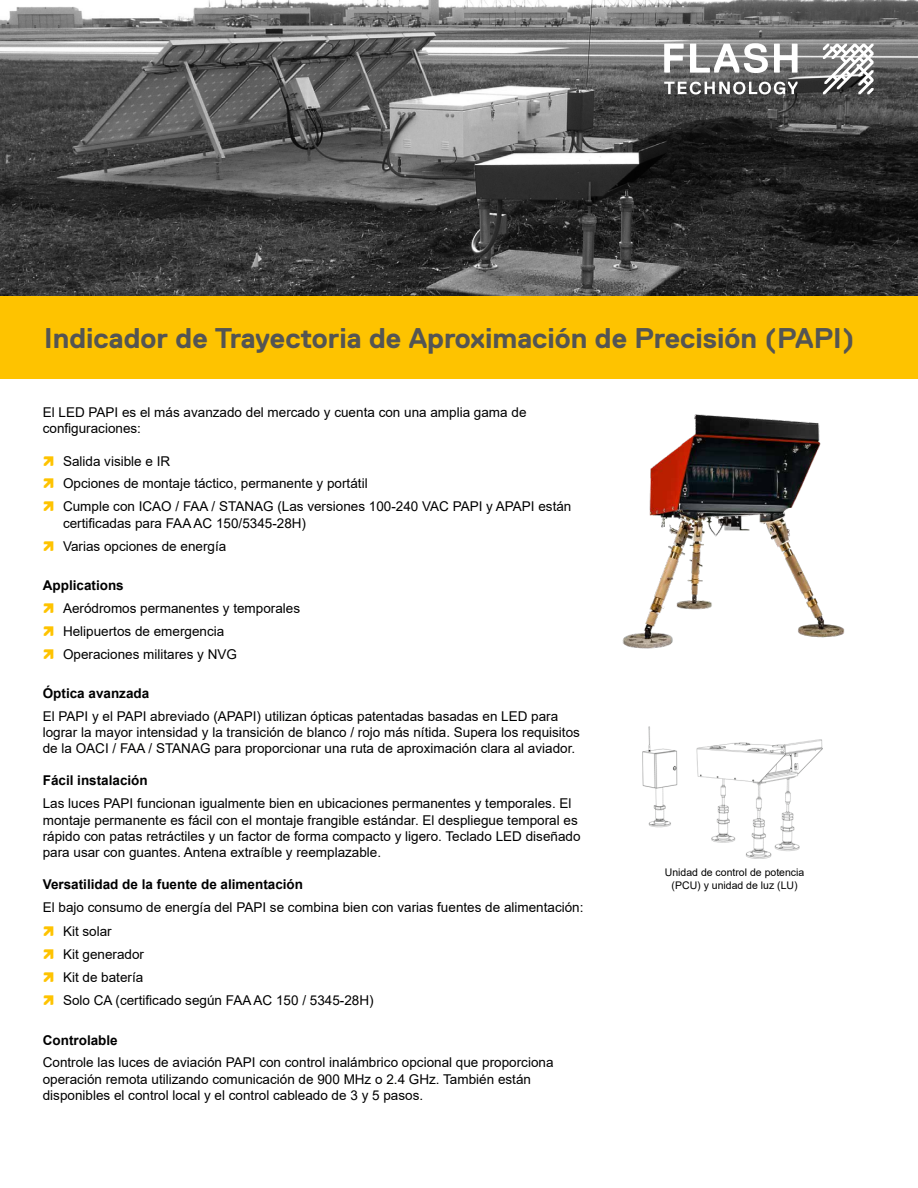
<style>
.page{position:relative;width:918px;height:1188px;background:#fff}
.page>*{position:absolute;margin:0;border:0;box-sizing:border-box;transform-origin:0 0}
.t1{font:700 28.5px "Replica Std";color:#545553}
.t2{font:13.5px/16.2px "Arial";color:#000001}
.t3{font:700 13.5px "Arial";color:#000001}
.t4{font:10.5px/12.6px "Arial";color:#000001;text-align:center}
.s1{font-family:"SPX";color:#fec300}
.s2{font-weight:700}
</style>
<div class="page">
<div style="left:0;top:0;width:918px;height:378px;background:#fec300"></div>
<img style="left:0;top:0;width:918px;height:296px">
<img style="left:642px;top:727px;width:180px;height:131px">
<img style="left:622px;top:414px;width:223px;height:235px">
<svg style="left:823px;top:44px;width:51px;height:50px;background:#a3a3a3"></svg>
<svg style="left:664px;top:44px;width:20px;height:29px"></svg>
<svg style="left:690px;top:43px;width:78px;height:30px;background:#b6b6b6"></svg>
<svg style="left:774px;top:44px;width:24px;height:29px"></svg>
<svg style="left:664px;top:82px;width:134px;height:12px;background:#8d8d8d"></svg>
<h1 class="t1" style="left:44px;top:322px;width:812px">Indicador de Trayectoria de Aproximación de Precisión (PAPI)</h1>
<p class="t2" style="left:43px;top:404px;width:485px">El LED PAPI es el más avanzado del mercado y cuenta con una amplia gama de configuraciones:</p>
<p class="t2" style="left:43px;top:449px;width:530px;line-height:23px"><span class="s1">ì</span> Salida visible e IR<br><span class="s1">ì</span> Opciones de montaje táctico, permanente y portátil<br><span class="s1">ì</span> Cumple con ICAO / FAA / STANAG (Las versiones 100-240 VAC PAPI y APAPI están</p>
<p class="t2" style="left:43px;top:511px;width:265px;line-height:23px;text-indent:20px">certificadas para FAA AC 150/5345-28H) <span class="s1">ì</span> Varias opciones de energía</p>
<p class="t2" style="left:43px;top:573px;width:259px;line-height:23px"><span class="s2">Applications<br></span><span class="s1">ì</span> Aeródromos permanentes y temporales <span class="s1">ì</span> Helipuertos de emergencia<br><span class="s1">ì</span> Operaciones militares y NVG</p>
<p class="t3" style="left:43px;top:683px;width:108px">Óptica avanzada</p>
<p class="t2" style="left:43px;top:708px;width:539px">El PAPI y el PAPI abreviado (APAPI) utilizan ópticas patentadas basadas en LED para lograr la mayor intensidad y la transición de blanco / rojo más nítida. Supera los requisitos de la OACI / FAA / STANAG para proporcionar una ruta de aproximación clara al aviador.</p>
<p class="t3" style="left:43px;top:771px;width:107px">Fácil instalación</p>
<p class="t2" style="left:43px;top:796px;width:539px">Las luces PAPI funcionan igualmente bien en ubicaciones permanentes y temporales. El montaje permanente es fácil con el montaje frangible estándar. El despliegue temporal es rápido con patas retráctiles y un factor de forma compacto y ligero. Teclado LED diseñado para usar con guantes. Antena extraíble y reemplazable.</p>
<p class="t3" style="left:43px;top:875px;width:262px">Versatilidad de la fuente de alimentación</p>
<p class="t2" style="left:43px;top:896px;width:542px;line-height:23.2px">El bajo consumo de energía del PAPI se combina bien con varias fuentes de alimentación: <span class="s1">ì</span> Kit solar<br><span class="s1">ì</span> Kit generador<br><span class="s1">ì</span> Kit de batería<br><span class="s1">ì</span> Solo CA (certificado según FAA AC 150 / 5345-28H)</p>
<p class="t3" style="left:43px;top:1030px;width:77px">Controlable</p>
<p class="t2" style="left:43px;top:1055px;width:512px">Controle las luces de aviación PAPI con control inalámbrico opcional que proporciona operación remota utilizando comunicación de 900 MHz o 2.4 GHz. También están disponibles el control local y el control cableado de 3 y 5 pasos.</p>
<p class="t4" style="left:665px;top:866px;width:141px">Unidad de control de potencia (PCU) y unidad de luz (LU)</p>
</div>
